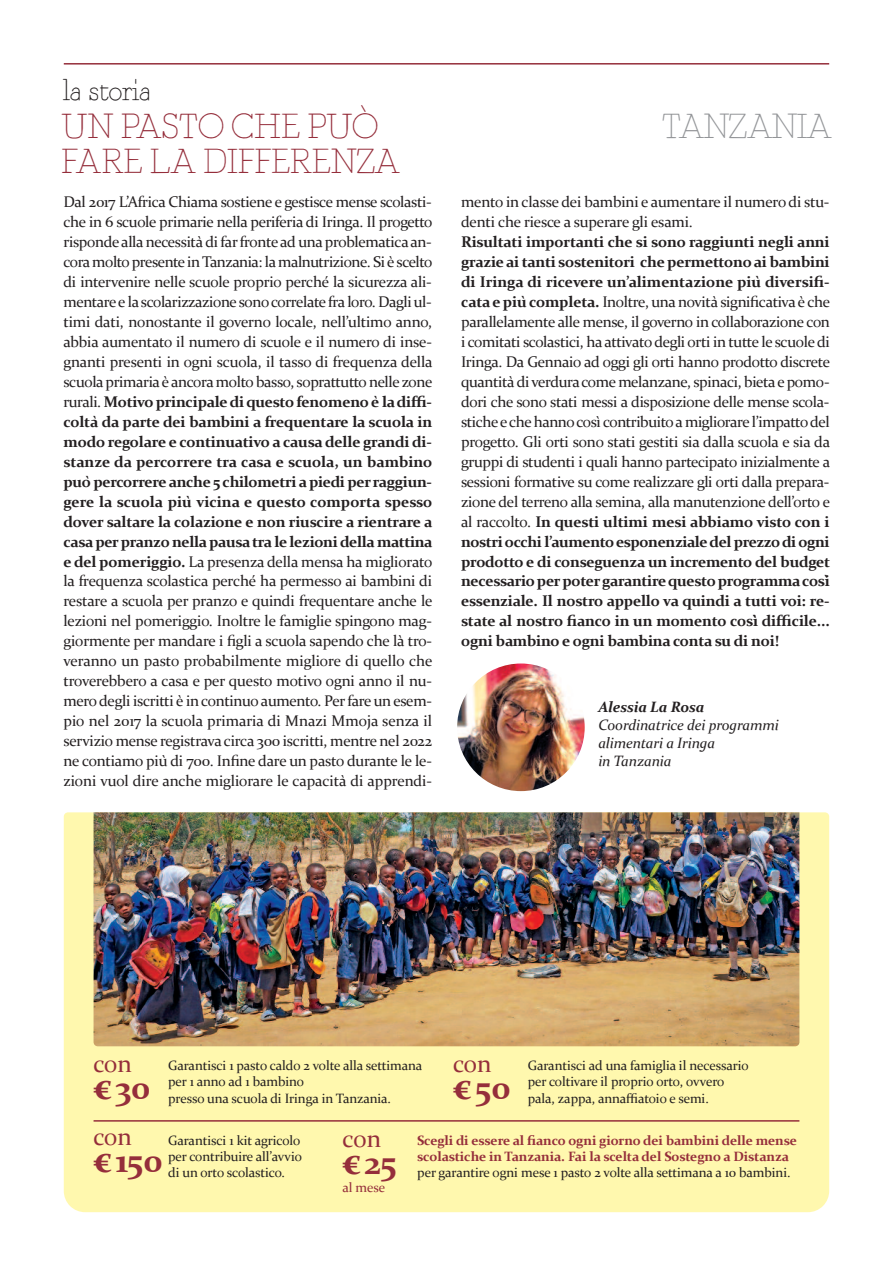
<style>
.page{position:relative;width:893px;height:1276px;background:#fff}
.page>*{position:absolute;margin:0;border:0;box-sizing:border-box;transform-origin:0 0}
.t1{font:34.5px/34.5px "Fragment Core Rom";letter-spacing:.01em;color:#952e3b}
.t2{font:700 34.5px "Constantia";letter-spacing:-.005em;color:#952e3b}
.t3{font:34.5px "Fragment Core Rom";letter-spacing:-.03em;color:#939598}
.t4{font:30px "Fragment Core Rom";letter-spacing:-.015em;color:#231f20}
.t5{font:24.75px "Constantia";letter-spacing:-.015em;color:#952e3b}
.t6{font:15.45px/20px "Constantia";letter-spacing:-.025em;color:#231f20}
.t7{font:italic 15px/18px "Constantia";letter-spacing:-.01em;color:#231f20}
.t8{font:italic 700 15px "Constantia";letter-spacing:-.01em;color:#231f20}
.t9{font:13.5px/16.2px "Constantia";letter-spacing:-.01em;color:#231f20}
.t10{font:700 13.5px/16.2px "Constantia";letter-spacing:-.01em;color:#952e3b}
.t11{font:13.5px "Constantia";letter-spacing:-.015em;color:#952e3b}
.s1{font-weight:700}
</style>
<div class="page">
<div style="left:64px;top:812px;width:765px;height:400px;background:#fff8ae"></div>
<hr style="left:94px;top:1120px;width:705px;height:1px;background:#952e3b">
<img style="left:94px;top:812px;width:705px;height:234px">
<hr style="left:64px;top:63px;width:765px;height:2px;background:#952e3b">
<img style="left:457px;top:663px;width:128px;height:128px;border-radius:50%">
<h2 class="t4" style="left:63px;top:79px;width:90px">la storia</h2>
<h1 class="t1" style="left:61px;top:114px;width:340px">UN PASTO CHE PUÒ<br>FARE LA DIFFERENZA</h1>
<h1 class="t3" style="left:662px;top:114px;width:171px">TANZANIA</h1>
<p class="t6" style="left:63px;top:192px;width:371px;text-align:justify">Dal 2017 L’Africa Chiama sostiene e gestisce mense scolasti&shy;che in 6 scuole primarie nella periferia di Iringa. Il progetto rispondealla necessitàdi farfrontead unaproblematicaan&shy;cora moltopresente inTanzania: la malnutrizione. Si èscelto di intervenire nelle scuole proprio perchéla sicurezza ali&shy;mentaree lascolarizzazionesonocorrelate fra loro. Dagli ul&shy;timi dati, nonostante il governo locale, nell’ultimo anno, abbia aumentato il numero di scuole e il numero di inse&shy;gnanti presenti in ogni scuola, il tasso di frequenza della scuolaprimariaèancora molto basso, soprattutto nelle zone rurali. <span class="s1">Motivoprincipaledi questo fenomenoèladiffi&shy;coltàda parte dei bambini a frequentare la scuola in modo regolare e continuativo a causa delle grandi di&shy;stanze da percorrere tra casa e scuola, un bambino puòpercorrereanche 5 chilometri apiedi per raggiun&shy;gere la scuola piùvicina e questo comporta spesso dover saltare la colazione e non riuscire a rientrare a casaperpranzo nellapausatra le lezioni della mattina e del pomeriggio.</span> La presenza della mensa ha migliorato la frequenza scolastica perchéha permesso ai bambini di restare a scuola per pranzo e quindi frequentare anche le lezioni nel pomeriggio. Inoltre le famiglie spingono mag&shy;giormente per mandare i figli a scuola sapendo che là tro&shy;veranno un pasto probabilmente migliore di quello che troverebbero a casa e per questo motivo ogni anno il nu&shy;merodegli iscritti èin continuoaumento. Per fare un esem&shy;pio nel 2017 la scuola primaria di Mnazi Mmoja senza il servizio mense registrava circa 300 iscritti, mentre nel 2022 ne contiamo piùdi 700. Infine dare un pasto durante le le&shy;zioni vuol dire anche migliorare le capacitàdi apprendi-</p>
<p class="t6" style="left:461px;top:192px;width:370px">mento in classe dei bambini e aumentare il numero di stu&shy;denti che riesce a superare gli esami.</p>
<p class="t6" style="left:461px;top:232px;width:377px"><span class="s1">Risultati importanti che si sono raggiunti negli anni grazieai tanti sostenitori chepermettonoai bambini di Iringa di ricevere un’alimentazione piùdiversifi&shy;catae piùcompleta.</span> Inoltre, una novitàsignificativaèche parallelamente alle mense, il governo in collaborazione con i comitati scolastici, ha attivatodegli orti in tutte le scuoledi Iringa. Da Gennaio ad oggi gli orti hanno prodotto discrete quantitàdi verduracome melanzane, spinaci, bietaepomo&shy;dori che sono stati messi a disposizione delle mense scola&shy;sticheeche hannocosì contribuitoa migliorare l’impattodel progetto. Gli orti sono stati gestiti sia dalla scuola e sia da gruppi di studenti i quali hanno partecipato inizialmente a sessioni formative su come realizzare gli orti dalla prepara&shy;zione del terreno alla semina, alla manutenzione dell’orto e al raccolto. <span class="s1">In questi ultimi mesi abbiamo visto con i nostri occhi l’aumentoesponenzialedel prezzodi ogni prodotto e di conseguenza un incremento del budget necessarioperpotergarantirequestoprogrammacosì essenziale. Il nostro appello va quindi a tutti voi: re&shy;state al nostro fianco in un momento così̀difficile... ogni bambino e ogni bambina conta su di noi!</span></p>
<p class="t8" style="left:598px;top:698px;width:108px">Alessia La Rosa</p>
<p class="t7" style="left:598px;top:716px;width:182px">Coordinatrice dei programmi alimentari a Iringa<br>in Tanzania</p>
<h3 class="t5" style="left:93px;top:1048px;width:40px">con</h3>
<h1 class="t2" style="left:93px;top:1066px;width:59px">€30</h1>
<p class="t9" style="left:168px;top:1057px;width:256px">Garantisci 1 pasto caldo 2 volte alla settimana per 1 anno ad 1 bambino<br>presso una scuola di Iringa in Tanzania.</p>
<h3 class="t5" style="left:453px;top:1048px;width:40px">con</h3>
<h1 class="t2" style="left:453px;top:1066px;width:59px">€50</h1>
<p class="t9" style="left:528px;top:1057px;width:222px">Garantisci ad una famiglia il necessario per coltivare il proprio orto, ovvero pala, zappa, annaffiatoio e semi.</p>
<h3 class="t5" style="left:93px;top:1121px;width:40px">con</h3>
<h1 class="t2" style="left:93px;top:1139px;width:71px">€150</h1>
<p class="t9" style="left:168px;top:1132px;width:135px;text-align:justify">Garantisci 1 kit agricolo per contribuire all’avvio di un orto scolastico.</p>
<h3 class="t5" style="left:343px;top:1123px;width:40px">con</h3>
<h1 class="t2" style="left:343px;top:1141px;width:56px">€25</h1>
<p class="t11" style="left:343px;top:1179px;width:44px">al mese</p>
<p class="t10" style="left:417px;top:1132px;width:381px">Scegli di essere al fianco ogni giorno dei bambini delle mense scolastiche in Tanzania. Fai la scelta del Sostegno a Distanza</p>
<p class="t9" style="left:417px;top:1164px;width:375px">per garantire ogni mese 1 pasto 2 volte alla settimana a 10 bambini.</p>
</div>
